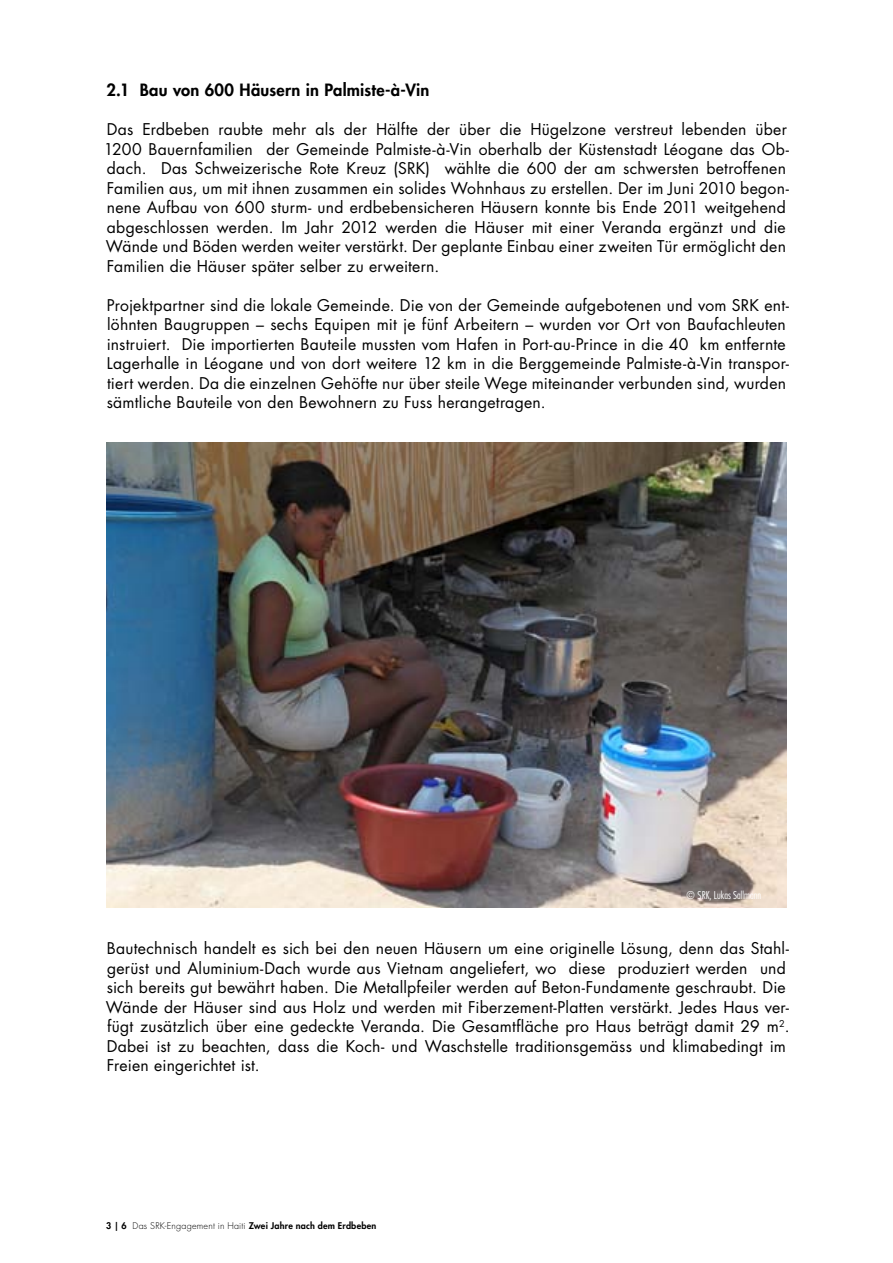
<style>
.page{position:relative;width:893px;height:1263px;background:#fff}
.page>*{position:absolute;margin:0;border:0;box-sizing:border-box;transform-origin:0 0}
.t1{font:800 16.5px "Futura Std";letter-spacing:.015em;color:#000}
.t2{font:15.75px/19.5px "Futura Std";letter-spacing:.015em;color:#000}
.t3{font:300 condensed 10.5px "Futura Std";color:#fff}
.t4{font:800 9px "Futura Std";letter-spacing:.025em;color:#000}
.s1{font-weight:300}
</style>
<div class="page">
<img style="left:106px;top:442px;width:681px;height:466px">
<p class="t1" style="left:106px;top:80px;width:325px">2.1 Bau von 600 Häusern in Palmiste-à-Vin</p>
<p class="t2" style="left:104px;top:120px;width:687px">Das Erdbeben raubte mehr als der Hälfte der über die Hügelzone verstreut lebenden über 1200 Bauernfamilien der Gemeinde Palmiste-à-Vin oberhalb der Küstenstadt Léogane das Ob&shy;dach. Das Schweizerische Rote Kreuz (SRK) wählte die 600 der am schwersten betroffenen Familien aus, um mit ihnen zusammen ein solides Wohnhaus zu erstellen. Der im Juni 2010 begon&shy;nene Aufbau von 600 sturm- und erdbebensicheren Häusern konnte bis Ende 2011 weitgehend abgeschlossen werden. Im Jahr 2012 werden die Häuser mit einer Veranda ergänzt und die Wände und Böden werden weiter verstärkt. Der geplante Einbau einer zweiten Tür ermöglicht den Familien die Häuser später selber zu erweitern.</p>
<p class="t2" style="left:107px;top:295px;width:684px">Projektpartner sind die lokale Gemeinde. Die von der Gemeinde aufgebotenen und vom SRK ent&shy;löhnten Baugruppen – sechs Equipen mit je fünf Arbeitern – wurden vor Ort von Baufachleuten instruiert. Die importierten Bauteile mussten vom Hafen in Port-au-Prince in die 40 km entfernte Lagerhalle in Léogane und von dort weitere 12 km in die Berggemeinde Palmiste-à-Vin transpor&shy;tiert werden. Da die einzelnen Gehöfte nur über steile Wege miteinander verbunden sind, wurden sämtliche Bauteile von den Bewohnern zu Fuss herangetragen.</p>
<p class="t3" style="left:686px;top:888px;width:76px">© SRK, Lukas Sallmann</p>
<p class="t2" style="left:106px;top:939px;width:685px">Bautechnisch handelt es sich bei den neuen Häusern um eine originelle Lösung, denn das Stahl&shy;gerüst und Aluminium-Dach wurde aus Vietnam angeliefert, wo diese produziert werden und sich bereits gut bewährt haben. Die Metallpfeiler werden auf Beton-Fundamente geschraubt. Die Wände der Häuser sind aus Holz und werden mit Fiberzement-Platten verstärkt. Jedes Haus ver&shy;fügt zusätzlich über eine gedeckte Veranda. Die Gesamtfläche pro Haus beträgt damit 29 m<sup>2</sup>.<br>Dabei ist zu beachten, dass die Koch- und Waschstelle traditionsgemäss und klimabedingt im Freien eingerichtet ist.</p>
<p class="t4" style="left:106px;top:1220px;width:272px">3 | 6 <span class="s1">Das SRK-Engagement in Haiti</span> Zwei Jahre nach dem Erdbeben</p>
</div>
